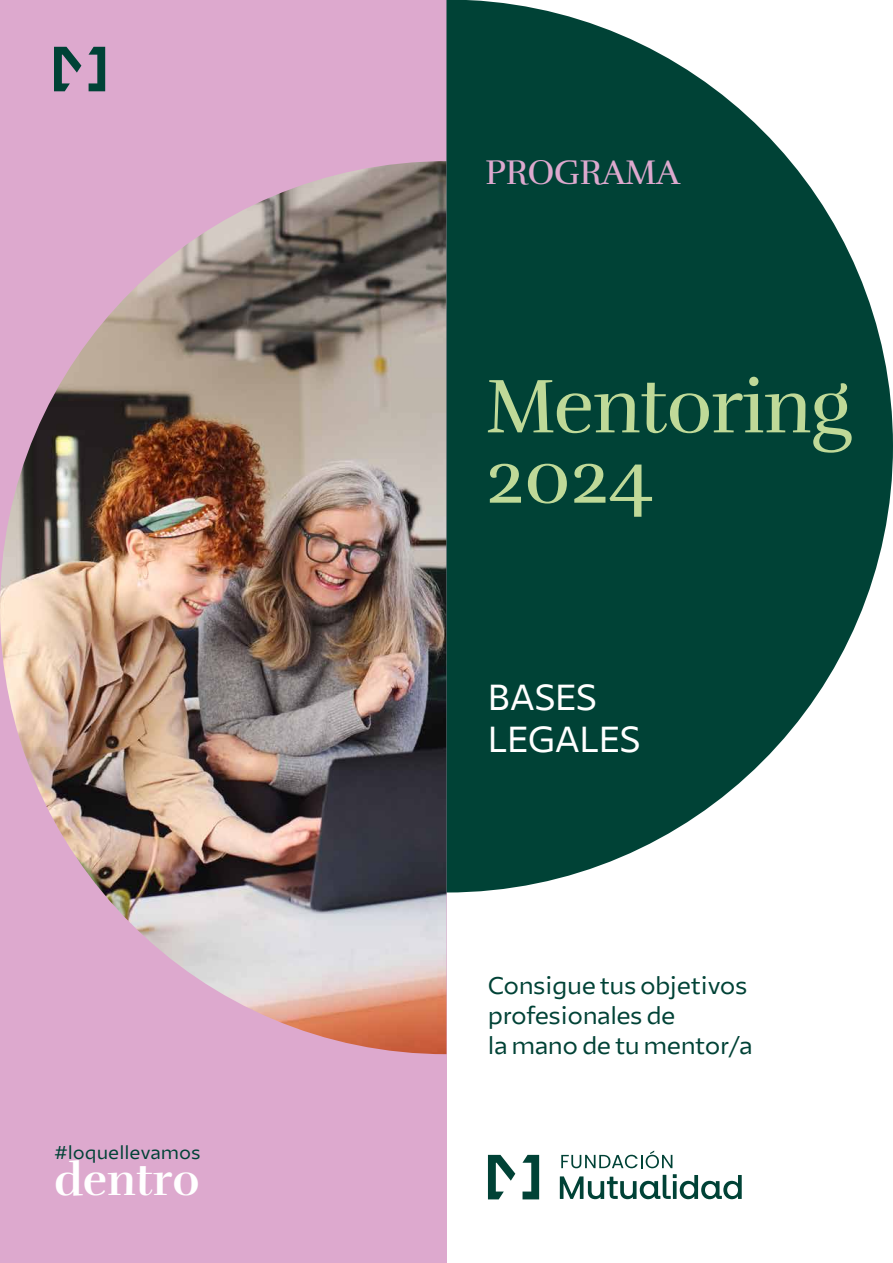
<style>
.page{position:relative;width:893px;height:1263px;background:#fff}
.page>*{position:absolute;margin:0;border:0;box-sizing:border-box;transform-origin:0 0}
.t1{font:78.15px/70.3px "Rufina";letter-spacing:-.02em;color:#bfd998}
.t2{font:700 45.45px "Rufina";color:#fff}
.t3{font:36px/42px "Mutualidad";letter-spacing:-.02em;color:#fff}
.t4{font:35.1px "Rufina";letter-spacing:-.02em;color:#dda9ce}
.t5{font:24px/30px "Mutualidad";letter-spacing:-.02em;color:#004236}
.t6{font:18.45px "Mutualidad";color:#004236}
</style>
<div class="page">
<div style="left:0;top:0;width:446px;height:1263px;background:#dda9ce"></div>
<img style="left:0;top:161px;width:446px;height:893px">
<svg style="left:446px;top:0;width:447px;height:892px;fill:#004236"></svg>
<svg style="left:561px;top:1150px;width:111px;height:18px"></svg>
<svg style="left:522px;top:1155px;width:17px;height:44px"></svg>
<svg style="left:488px;top:1155px;width:27px;height:44px"></svg>
<svg style="left:560px;top:1174px;width:182px;height:25px"></svg>
<svg style="left:89px;top:47px;width:16px;height:44px"></svg>
<svg style="left:54px;top:47px;width:27px;height:44px"></svg>
<p class="t6" style="left:54px;top:1141px;width:148px">#loquellevamos</p>
<h2 class="t2" style="left:54px;top:1152px;width:147px">dentro</h2>
<h3 class="t4" style="left:485px;top:151px;width:196px">PROGRAMA</h3>
<h1 class="t1" style="left:485px;top:372px;width:367px">Mentoring<br>2024</h1>
<h3 class="t3" style="left:488px;top:677px;width:154px">BASES<br>LEGALES</h3>
<p class="t5" style="left:488px;top:971px;width:266px">Consigue tus objetivos profesionales de<br>la mano de tu mentor/a</p>
</div>
